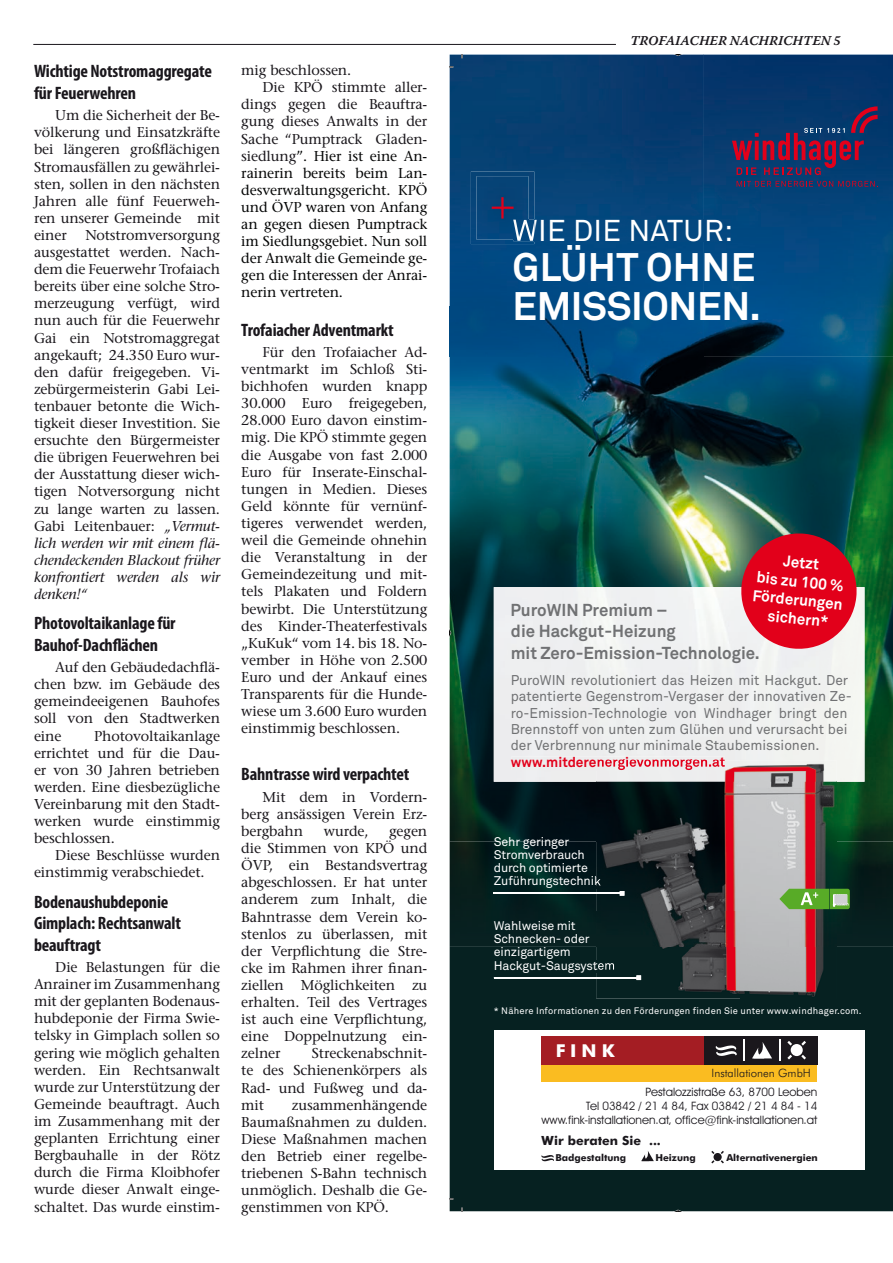
<style>
.page{position:relative;width:893px;height:1263px;background:#fff}
.page>*{position:absolute;margin:0;border:0;box-sizing:border-box;transform-origin:0 0}
.t1{font:700 39.45px/38.5px "Akkurat Pro";letter-spacing:-.01em;color:#fff}
.t2{font:29.85px "Akkurat Pro";letter-spacing:.01em;color:#fff}
.zwitit{font:700 condensed 18px/21.6px "Myriad Pro";letter-spacing:-.01em;color:#1a171c}
.t3{font:700 17.7px "Futura Md BT";color:#fff}
.t4{font:700 17.1px/21.8px "Akkurat Pro";color:#707173}
.t5{font:700 15.6px/18.8px "Akkurat Pro";color:#fff;text-align:center}
.swt-twxt{font:14.25px/17.1px "Stone Serif";letter-spacing:-.01em;color:#1a171c;text-align:justify}
.swt-twxt-2{font:14.25px/17.1px "Stone Serif";letter-spacing:-.01em;color:#040505;text-align:justify}
.t6{font:13.95px/16.4px "Akkurat Pro";color:#707173}
.t7{font:13.5px "Warnock Pro Semibold It Capt";color:#1a171c}
.t8{font:700 12.6px "Futura Md BT";color:#1a171c}
.t9{font:12.45px/13.2px "Akkurat Pro";letter-spacing:-.01em;color:#fff}
.t10{font:11.7px/14px "Avant Garde Bk BT";color:#1a171c;text-align:right}
.t11{font:11.55px "Futura Lt BT";color:#1a171c}
.t12{font:700 9.6px "Futura Md BT";color:#1a171c}
.t13{font:9.3px "Akkurat Pro";letter-spacing:.02em;color:#fff}
.s1{font-style:italic}
.s2{color:#1a171c}
.s3{font-weight:700;color:#e2001a}
</style>
<div class="page">
<hr style="left:33px;top:44px;width:583px;height:1px;background:#1a171c">
<img style="left:450px;top:357px;width:443px;height:590px">
<img style="left:450px;top:55px;width:443px;height:302px">
<div style="left:534px;top:220px;width:196px;height:21px;background:#054880"></div>
<img style="left:471px;top:172px;width:63px;height:72px">
<img style="left:513px;top:220px;width:21px;height:21px">
<div style="left:477px;top:176px;width:51px;height:64px;background:#064378"></div>
<img style="left:513px;top:220px;width:15px;height:20px">
<hr style="left:501px;top:197px;width:3px;height:22px;background:#e2001a">
<hr style="left:492px;top:207px;width:21px;height:2px;background:#e2001a">
<div style="left:450px;top:947px;width:443px;height:264px;background:#062121"></div>
<div style="left:495px;top:961px;width:101px;height:11px;background:#062121"></div>
<img style="left:494px;top:876px;width:102px;height:12px">
<div style="left:494px;top:587px;width:370px;height:195px;background:#eff0f1"></div>
<div style="left:511px;top:756px;width:214px;height:14px;background:#ededee"></div>
<hr style="left:494px;top:893px;width:128px;height:1px;background:#fff">
<hr style="left:494px;top:977px;width:145px;height:1px;background:#fff">
<svg style="left:732px;top:106px;width:146px;height:69px"></svg>
<svg style="left:737px;top:181px;width:141px;height:6px"></svg>
<img style="left:596px;top:761px;width:241px;height:237px">
<img style="left:596px;top:761px;width:129px;height:9px">
<img style="left:596px;top:961px;width:18px;height:11px">
<svg style="left:596px;top:876px;width:28px;height:20px"></svg>
<img style="left:596px;top:977px;width:40px;height:1px">
<svg style="left:636px;top:975px;width:5px;height:5px"></svg>
<svg style="left:779px;top:889px;width:71px;height:20px"></svg>
<div style="left:494px;top:1030px;width:370px;height:140px;background:#fff"></div>
<svg style="left:738px;top:530px;width:122px;height:122px"></svg>
<div style="left:704px;top:1036px;width:113px;height:29px;background:#1a171c"></div>
<div style="left:791px;top:1044px;width:12px;height:12px;background:#fff;border-radius:50%"></div>
<svg style="left:787px;top:1041px;width:5px;height:4px"></svg>
<svg style="left:787px;top:1055px;width:5px;height:4px"></svg>
<svg style="left:801px;top:1055px;width:5px;height:4px"></svg>
<svg style="left:801px;top:1041px;width:5px;height:4px"></svg>
<svg style="left:716px;top:1045px;width:21px;height:11px"></svg>
<svg style="left:744px;top:1039px;width:1px;height:22px"></svg>
<svg style="left:779px;top:1039px;width:1px;height:22px"></svg>
<div style="left:541px;top:1036px;width:163px;height:29px;background:#a41d23"></div>
<div style="left:541px;top:1065px;width:276px;height:16px;background:#fabc21"></div>
<svg style="left:752px;top:1042px;width:20px;height:16px"></svg>
<svg style="left:541px;top:1155px;width:13px;height:6px"></svg>
<svg style="left:641px;top:1151px;width:13px;height:10px"></svg>
<div style="left:713px;top:1153px;width:9px;height:8px;background:#1a171c;border-radius:50%"></div>
<svg style="left:670px;top:55px;width:16px;height:1px"></svg>
<svg style="left:670px;top:1210px;width:16px;height:2px"></svg>
<svg style="left:450px;top:625px;width:1px;height:16px"></svg>
<p class="zwitit" style="left:34px;top:60px;width:179px">Wichtige Notstromaggregate für Feuerwehren</p>
<p class="swt-twxt" style="left:34px;top:107px;width:188px;text-indent:21px">Um die Sicherheit der Be&shy;völkerung und Einsatzkräfte bei längeren großflächigen Stromausfällen zu gewährlei&shy;sten, sollen in den nächsten Jahren alle fünf Feuerweh&shy;ren unserer Gemeinde mit einer</p>
<p class="swt-twxt" style="left:34px;top:226px;width:188px;text-indent:51px">Notstromversorgung ausgestattet werden. Nach&shy;dem die Feuerwehr Trofaiach bereits über eine solche Stro&shy;merzeugung verfügt, wird nun auch für die Feuerwehr Gai ein Notstromaggregat angekauft; 24.350 Euro wur&shy;den dafür freigegeben. Vi&shy;zebürgermeisterin Gabi Lei&shy;tenbauer betonte die Wich&shy;tigkeit dieser Investition. Sie ersuchte den Bürgermeister die übrigen Feuerwehren bei der Ausstattung dieser wich&shy;tigen Notversorgung nicht zu lange warten zu lassen.<br>Gabi Leitenbauer: <span class="s1">„Vermut&shy;lich werden wir mit einem flä&shy;chendeckenden Blackout früher konfrontiert werden als wir denken!“</span></p>
<p class="zwitit" style="left:34px;top:612px;width:143px">Photovoltaikanlage für<br>Bauhof-Dachflächen</p>
<p class="swt-twxt" style="left:34px;top:658px;width:188px;text-indent:21px">Auf den Gebäudedachflä&shy;chen bzw. im Gebäude des gemeindeeigenen Bauhofes soll von den Stadtwerken eine</p>
<p class="swt-twxt" style="left:34px;top:727px;width:188px;text-indent:60px">Photovoltaikanlage errichtet und für die Dau&shy;er von 30 Jahren betrieben werden. Eine diesbezügliche Vereinbarung mit den Stadt&shy;werken wurde einstimmig beschlossen.</p>
<p class="swt-twxt" style="left:34px;top:847px;width:188px;text-indent:21px">Diese Beschlüsse wurden einstimmig verabschiedet.</p>
<p class="zwitit" style="left:34px;top:890px;width:149px">Bodenaushubdeponie<br>Gimplach: Rechtsanwalt beauftragt</p>
<p class="swt-twxt" style="left:34px;top:958px;width:188px;text-indent:21px">Die Belastungen für die Anrainer im Zusammenhang mit der geplanten Bodenaus&shy;hubdeponie der Firma Swie&shy;telsky in Gimplach sollen so gering wie möglich gehalten werden. Ein Rechtsanwalt wurde zur Unterstützung der Gemeinde beauftragt. Auch im Zusammenhang mit der geplanten Errichtung einer Bergbauhalle in der Rötz durch die Firma Kloibhofer wurde dieser Anwalt einge&shy;schaltet. Das wurde einstim-</p>
<p class="swt-twxt" style="left:241px;top:61px;width:111px">mig beschlossen.</p>
<p class="swt-twxt-2" style="left:241px;top:79px;width:188px;text-indent:21px"><span class="s2">Die KPÖ stimmte aller&shy;dings gegen die Beauftra&shy;gung dieses Anwalts in der Sache “Pumptrack Gladen&shy;siedlung</span>”. Hier ist eine An&shy;rainerin bereits beim Lan&shy;desverwaltungsgericht. KPÖ und ÖVP waren von Anfang an gegen diesen Pumptrack im Siedlungsgebiet. Nun soll der Anwalt die Gemeinde ge&shy;gen die Interessen der Anrai&shy;nerin vertreten.</p>
<p class="zwitit" style="left:241px;top:318px;width:154px">Trofaiacher Adventmarkt</p>
<p class="swt-twxt" style="left:241px;top:343px;width:188px;text-indent:21px">Für den Trofaiacher Ad&shy;ventmarkt im Schloß Sti&shy;bichhofen wurden knapp 30.000 Euro freigegeben, 28.000 Euro davon einstim&shy;mig. Die KPÖ stimmte gegen die Ausgabe von fast 2.000<br>Euro für Inserate-Einschal&shy;tungen in Medien. Dieses Geld könnte für vernünf&shy;tigeres verwendet werden, weil die Gemeinde ohnehin die Veranstaltung in der Gemeindezeitung und mit&shy;tels Plakaten und Foldern bewirbt. Die Unterstützung des Kinder-Theaterfestivals „KuKuk“ vom 14. bis 18. No&shy;vember in Höhe von 2.500<br>Euro und der Ankauf eines Transparents für die Hunde&shy;wiese um 3.600 Euro wurden einstimmig beschlossen.</p>
<p class="zwitit" style="left:241px;top:763px;width:170px">Bahntrasse wird verpachtet</p>
<p class="swt-twxt" style="left:241px;top:788px;width:188px;text-indent:21px">Mit dem in Vordern&shy;berg ansässigen Verein Erz&shy;bergbahn</p>
<p class="swt-twxt" style="left:324px;top:822px;width:46px">wurde,</p>
<p class="swt-twxt" style="left:241px;top:822px;width:188px;text-indent:148px">gegen die Stimmen von KPÖ und ÖVP, ein Bestandsvertrag abgeschlossen. Er hat unter anderem zum Inhalt, die Bahntrasse dem Verein ko&shy;stenlos zu überlassen, mit der Verpflichtung die Stre&shy;cke im Rahmen ihrer finan&shy;ziellen Möglichkeiten zu erhalten. Teil des Vertrages ist auch eine Verpflichtung, eine Doppelnutzung ein&shy;zelner</p>
<p class="swt-twxt" style="left:241px;top:1045px;width:188px;text-indent:71px">Streckenabschnit&shy;te des Schienenkörpers als Rad- und Fußweg und da&shy;mit</p>
<p class="swt-twxt" style="left:241px;top:1096px;width:188px;text-indent:51px">zusammenhängende Baumaßnahmen zu dulden.<br>Diese Maßnahmen machen den Betrieb einer regelbe&shy;triebenen S-Bahn technisch unmöglich. Deshalb die Ge&shy;genstimmen von KPÖ.</p>
<p class="t7" style="left:630px;top:33px;width:212px">TROFAIACHER NACHRICHTEN 5</p>
<p class="t2" style="left:512px;top:213px;width:222px">WIE DIE NATUR:</p>
<p class="t1" style="left:512px;top:248px;width:250px">GLÜHT OHNE<br>EMISSIONEN.</p>
<p class="t5" style="left:758px;top:548px;width:92px;rotate:6deg">Jetzt<br>bis zu 100 %<br>Förderungen sichern*</p>
<p class="t4" style="left:511px;top:598px;width:251px">PuroWIN Premium –<br>die Hackgut-Heizung<br>mit Zero-Emission-Technologie.</p>
<p class="t6" style="left:511px;top:672px;width:342px">PuroWIN revolutioniert das Heizen mit Hackgut. Der patentierte Gegenstrom-Vergaser der innovativen Ze&shy;ro-Emission-Technologie von Windhager bringt den Brennstoff von unten zum Glühen und verursacht bei der Verbrennung nur minimale Staubemissionen. <span class="s3">www.mitderenergievonmorgen.at</span></p>
<p class="t9" style="left:494px;top:835px;width:109px">Sehr geringer<br>Stromverbrauch durch optimierte<br>Zuführungstechnik</p>
<p class="t9" style="left:494px;top:919px;width:123px">Wahlweise mit<br>Schnecken- oder einzigartigem<br>Hackgut-Saugsystem</p>
<p class="t13" style="left:494px;top:1005px;width:369px">* Nähere Informationen zu den Förderungen finden Sie unter www.windhager.com.</p>
<p class="t3" style="left:556px;top:1040px;width:60px">FINK</p>
<p class="t11" style="left:712px;top:1066px;width:101px">Installationen GmbH</p>
<p class="t10" style="left:542px;top:1085px;width:277px">Pestalozzistraße 63, 8700 Leoben<br>Tel 03842 / 21 4 84, Fax 03842 / 21 4 84 - 14 www.fink-installationen.at, office@fink-installationen.at</p>
<p class="t8" style="left:542px;top:1133px;width:121px">Wir beraten Sie ...</p>
<p class="t12" style="left:555px;top:1152px;width:72px">Badgestaltung</p>
<p class="t12" style="left:655px;top:1152px;width:42px">Heizung</p>
<p class="t12" style="left:726px;top:1152px;width:93px">Alternativenergien</p>
</div>
